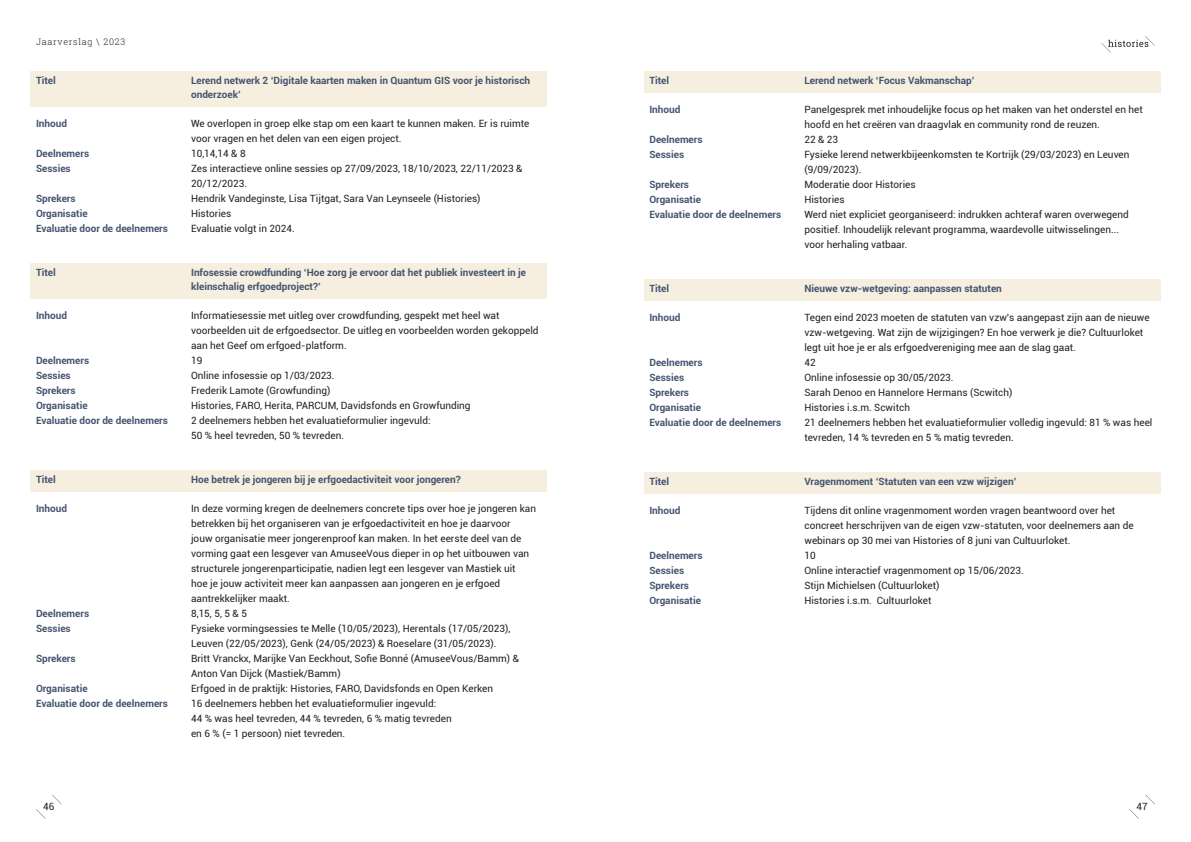
<style>
.page{position:relative;width:1191px;height:842px;background:#fff}
.page>*{position:absolute;margin:0;border:0;box-sizing:border-box;transform-origin:0 0}
.t1{font:10px/15px "Roboto";color:#231f20}
.Bijlagen_titel{font:700 10px/14px "Roboto";color:#445571}
.t2{font:300 9px "Roboto Slab";letter-spacing:.08em;color:#231f20}
</style>
<div class="page">
<svg style="left:52px;top:795px;width:10px;height:9px"></svg>
<svg style="left:1145px;top:795px;width:10px;height:9px"></svg>
<svg style="left:36px;top:809px;width:10px;height:10px"></svg>
<svg style="left:1129px;top:809px;width:9px;height:9px"></svg>
<svg style="left:1101px;top:36px;width:53px;height:17px"></svg>
<div style="left:30px;top:71px;width:517px;height:35px;background:#f6eedf"></div>
<div style="left:30px;top:263px;width:517px;height:35px;background:#f6eedf"></div>
<div style="left:30px;top:470px;width:517px;height:21px;background:#f6eedf"></div>
<div style="left:643px;top:71px;width:517px;height:21px;background:#f6eedf"></div>
<div style="left:643px;top:279px;width:517px;height:21px;background:#f6eedf"></div>
<div style="left:643px;top:472px;width:517px;height:21px;background:#f6eedf"></div>
<p class="t2" style="left:36px;top:36px;width:91px">Jaarverslag \ 2023</p>
<p class="Bijlagen_titel" style="left:36px;top:73px;width:21px">Titel</p>
<p class="Bijlagen_titel" style="left:191px;top:73px;width:341px">Lerend netwerk 2 ‘Digitale kaarten maken in Quantum GIS voor je historisch onderzoek’</p>
<p class="Bijlagen_titel" style="left:36px;top:116px;width:33px">Inhoud</p>
<p class="t1" style="left:191px;top:116px;width:340px">We overlopen in groep elke stap om een kaart te kunnen maken. Er is ruimte voor vragen en het delen van een eigen project.</p>
<p class="Bijlagen_titel" style="left:36px;top:146px;width:55px">Deelnemers</p>
<p class="t1" style="left:191px;top:146px;width:56px">10,14,14 &amp; 8</p>
<p class="Bijlagen_titel" style="left:36px;top:161px;width:36px">Sessies</p>
<p class="t1" style="left:191px;top:161px;width:333px">Zes interactieve online sessies op 27/09/2023, 18/10/2023, 22/11/2023 &amp;<br>20/12/2023.</p>
<p class="Bijlagen_titel" style="left:36px;top:191px;width:41px">Sprekers</p>
<p class="t1" style="left:191px;top:191px;width:291px">Hendrik Vandeginste, Lisa Tijtgat, Sara Van Leynseele (Histories)</p>
<p class="Bijlagen_titel" style="left:36px;top:206px;width:53px">Organisatie</p>
<p class="t1" style="left:191px;top:206px;width:42px">Histories</p>
<p class="Bijlagen_titel" style="left:36px;top:221px;width:133px">Evaluatie door de deelnemers</p>
<p class="t1" style="left:191px;top:221px;width:105px">Evaluatie volgt in 2024.</p>
<p class="Bijlagen_titel" style="left:36px;top:265px;width:21px">Titel</p>
<p class="Bijlagen_titel" style="left:191px;top:265px;width:336px">Infosessie crowdfunding ‘Hoe zorg je ervoor dat het publiek investeert in je kleinschalig erfgoedproject?’</p>
<p class="Bijlagen_titel" style="left:36px;top:308px;width:33px">Inhoud</p>
<p class="t1" style="left:191px;top:308px;width:349px">Informatiesessie met uitleg over crowdfunding, gespekt met heel wat voorbeelden uit de erfgoedsector. De uitleg en voorbeelden worden gekoppeld aan het Geef om erfgoed-platform.</p>
<p class="Bijlagen_titel" style="left:36px;top:353px;width:55px">Deelnemers</p>
<p class="t1" style="left:191px;top:353px;width:13px">19</p>
<p class="Bijlagen_titel" style="left:36px;top:368px;width:36px">Sessies</p>
<p class="t1" style="left:191px;top:368px;width:145px">Online infosessie op 1/03/2023.</p>
<p class="Bijlagen_titel" style="left:36px;top:383px;width:41px">Sprekers</p>
<p class="t1" style="left:191px;top:383px;width:141px">Frederik Lamote (Growfunding)</p>
<p class="Bijlagen_titel" style="left:36px;top:398px;width:53px">Organisatie</p>
<p class="t1" style="left:191px;top:398px;width:281px">Histories, FARO, Herita, PARCUM, Davidsfonds en Growfunding</p>
<p class="Bijlagen_titel" style="left:36px;top:413px;width:133px">Evaluatie door de deelnemers</p>
<p class="t1" style="left:191px;top:413px;width:241px">2 deelnemers hebben het evaluatieformulier ingevuld:<br>50 % heel tevreden, 50 % tevreden.</p>
<p class="Bijlagen_titel" style="left:36px;top:472px;width:21px">Titel</p>
<p class="Bijlagen_titel" style="left:191px;top:472px;width:271px">Hoe betrek je jongeren bij je erfgoedactiviteit voor jongeren?</p>
<p class="Bijlagen_titel" style="left:36px;top:501px;width:33px">Inhoud</p>
<p class="t1" style="left:191px;top:501px;width:346px">In deze vorming kregen de deelnemers concrete tips over hoe je jongeren kan betrekken bij het organiseren van je erfgoedactiviteit en hoe je daarvoor<br>jouw organisatie meer jongerenproof kan maken. In het eerste deel van de vorming gaat een lesgever van AmuseeVous dieper in op het uitbouwen van structurele jongerenparticipatie, nadien legt een lesgever van Mastiek uit<br>hoe je jouw activiteit meer kan aanpassen aan jongeren en je erfgoed aantrekkelijker maakt.</p>
<p class="Bijlagen_titel" style="left:36px;top:606px;width:55px">Deelnemers</p>
<p class="t1" style="left:191px;top:606px;width:57px">8,15, 5, 5 &amp; 5</p>
<p class="Bijlagen_titel" style="left:36px;top:621px;width:36px">Sessies</p>
<p class="t1" style="left:191px;top:621px;width:321px">Fysieke vormingsessies te Melle (10/05/2023), Herentals (17/05/2023),<br>Leuven (22/05/2023), Genk (24/05/2023) &amp; Roeselare (31/05/2023).</p>
<p class="Bijlagen_titel" style="left:36px;top:651px;width:41px">Sprekers</p>
<p class="t1" style="left:191px;top:651px;width:329px">Britt Vranckx, Marijke Van Eeckhout, Sofie Bonné (AmuseeVous/Bamm) &amp;<br>Anton Van Dijck (Mastiek/Bamm)</p>
<p class="Bijlagen_titel" style="left:36px;top:681px;width:53px">Organisatie</p>
<p class="t1" style="left:191px;top:681px;width:303px">Erfgoed in de praktijk: Histories, FARO, Davidsfonds en Open Kerken</p>
<p class="Bijlagen_titel" style="left:36px;top:696px;width:133px">Evaluatie door de deelnemers</p>
<p class="t1" style="left:191px;top:696px;width:262px">16 deelnemers hebben het evaluatieformulier ingevuld:<br>44 % was heel tevreden, 44 % tevreden, 6 % matig tevreden en 6 % (= 1 persoon) niet tevreden.</p>
<p class="Bijlagen_titel" style="left:649px;top:73px;width:21px">Titel</p>
<p class="Bijlagen_titel" style="left:804px;top:73px;width:171px">Lerend netwerk ‘Focus Vakmanschap’</p>
<p class="Bijlagen_titel" style="left:649px;top:102px;width:33px">Inhoud</p>
<p class="t1" style="left:804px;top:102px;width:340px">Panelgesprek met inhoudelijke focus op het maken van het onderstel en het hoofd en het creëren van draagvlak en community rond de reuzen.</p>
<p class="Bijlagen_titel" style="left:649px;top:132px;width:55px">Deelnemers</p>
<p class="t1" style="left:804px;top:132px;width:35px">22 &amp; 23</p>
<p class="Bijlagen_titel" style="left:649px;top:147px;width:36px">Sessies</p>
<p class="t1" style="left:804px;top:147px;width:326px">Fysieke lerend netwerkbijeenkomsten te Kortrijk (29/03/2023) en Leuven (9/09/2023).</p>
<p class="Bijlagen_titel" style="left:649px;top:177px;width:41px">Sprekers</p>
<p class="t1" style="left:804px;top:177px;width:113px">Moderatie door Histories</p>
<p class="Bijlagen_titel" style="left:649px;top:192px;width:53px">Organisatie</p>
<p class="t1" style="left:804px;top:192px;width:42px">Histories</p>
<p class="Bijlagen_titel" style="left:649px;top:207px;width:133px">Evaluatie door de deelnemers</p>
<p class="t1" style="left:804px;top:207px;width:326px">Werd niet expliciet georganiseerd: indrukken achteraf waren overwegend positief. Inhoudelijk relevant programma, waardevolle uitwisselingen... voor herhaling vatbaar.</p>
<p class="Bijlagen_titel" style="left:649px;top:281px;width:21px">Titel</p>
<p class="Bijlagen_titel" style="left:804px;top:281px;width:199px">Nieuwe vzw-wetgeving: aanpassen statuten</p>
<p class="Bijlagen_titel" style="left:649px;top:310px;width:33px">Inhoud</p>
<p class="t1" style="left:804px;top:310px;width:347px">Tegen eind 2023 moeten de statuten van vzw’s aangepast zijn aan de nieuwe vzw-wetgeving. Wat zijn de wijzigingen? En hoe verwerk je die? Cultuurloket legt uit hoe je er als erfgoedvereniging mee aan de slag gaat.</p>
<p class="Bijlagen_titel" style="left:649px;top:355px;width:55px">Deelnemers</p>
<p class="t1" style="left:804px;top:355px;width:13px">42</p>
<p class="Bijlagen_titel" style="left:649px;top:370px;width:36px">Sessies</p>
<p class="t1" style="left:804px;top:370px;width:151px">Online infosessie op 30/05/2023.</p>
<p class="Bijlagen_titel" style="left:649px;top:385px;width:41px">Sprekers</p>
<p class="t1" style="left:804px;top:385px;width:209px">Sarah Denoo en Hannelore Hermans (Scwitch)</p>
<p class="Bijlagen_titel" style="left:649px;top:400px;width:53px">Organisatie</p>
<p class="t1" style="left:804px;top:400px;width:107px">Histories i.s.m. Scwitch</p>
<p class="Bijlagen_titel" style="left:649px;top:415px;width:133px">Evaluatie door de deelnemers</p>
<p class="t1" style="left:804px;top:415px;width:349px">21 deelnemers hebben het evaluatieformulier volledig ingevuld: 81 % was heel tevreden, 14 % tevreden en 5 % matig tevreden.</p>
<p class="Bijlagen_titel" style="left:649px;top:474px;width:21px">Titel</p>
<p class="Bijlagen_titel" style="left:804px;top:474px;width:213px">Vragenmoment ‘Statuten van een vzw wijzigen’</p>
<p class="Bijlagen_titel" style="left:649px;top:503px;width:33px">Inhoud</p>
<p class="t1" style="left:804px;top:503px;width:331px">Tijdens dit online vragenmoment worden vragen beantwoord over het concreet herschrijven van de eigen vzw-statuten, voor deelnemers aan de webinars op 30 mei van Histories of 8 juni van Cultuurloket.</p>
<p class="Bijlagen_titel" style="left:649px;top:548px;width:55px">Deelnemers</p>
<p class="t1" style="left:804px;top:548px;width:13px">10</p>
<p class="Bijlagen_titel" style="left:649px;top:563px;width:36px">Sessies</p>
<p class="t1" style="left:804px;top:563px;width:221px">Online interactief vragenmoment op 15/06/2023.</p>
<p class="Bijlagen_titel" style="left:649px;top:578px;width:41px">Sprekers</p>
<p class="t1" style="left:804px;top:578px;width:137px">Stijn Michielsen (Cultuurloket)</p>
<p class="Bijlagen_titel" style="left:649px;top:593px;width:53px">Organisatie</p>
<p class="t1" style="left:804px;top:593px;width:128px">Histories i.s.m. Cultuurloket</p>
<p class="t1" style="left:43px;top:799px;width:13px">46</p>
<p class="t1" style="left:1136px;top:799px;width:13px">47</p>
</div>
